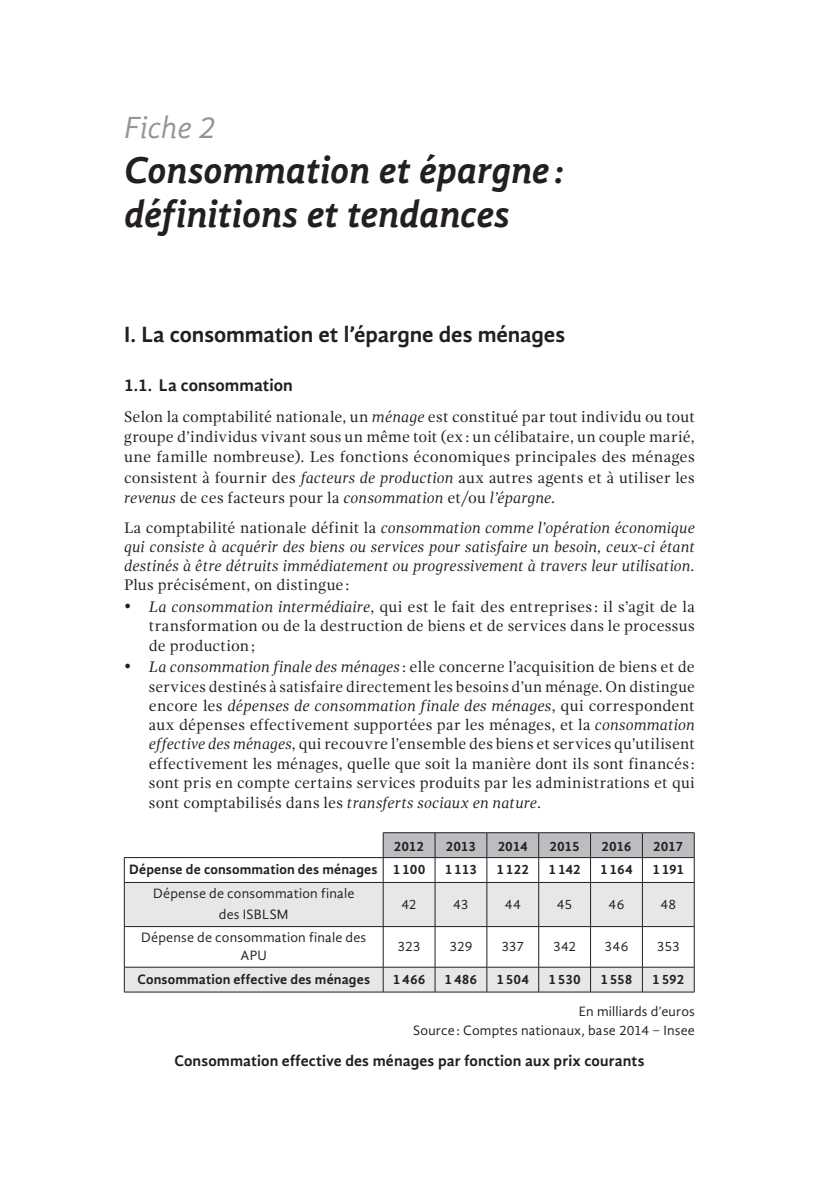
<style>
.page{position:relative;width:819px;height:1191px;background:#fff}
.page>*{position:absolute;margin:0;border:0;box-sizing:border-box;transform-origin:0 0}
.t1{font:italic 700 38.5px/44.4px "Gandhi Sans";letter-spacing:-.01em;color:#231f20}
.t2{font:italic 31.5px "Gandhi Sans";letter-spacing:-.01em;color:#939598}
.t3{font:700 22.75px "Gandhi Sans";letter-spacing:-.005em;color:#231f20}
.t4{font:700 17.5px "Gandhi Sans";letter-spacing:.005em;color:#231f20}
.t5{font:15.75px/19.2px "Gandhi Serif";letter-spacing:.015em;color:#231f20;text-align:justify}
.t6{font:italic 15.75px/19.2px "Gandhi Serif";letter-spacing:.005em;color:#231f20;text-align:justify}
.t7{font:700 15.75px "Gandhi Sans";letter-spacing:.01em;color:#231f20}
.t8{font:14px/21px "Gandhi Sans";letter-spacing:.015em;color:#231f20;text-align:center}
.t9{font:700 14px "Gandhi Sans";letter-spacing:.01em;color:#231f20}
.s1{font-style:italic}
.s2{font-style:normal}
</style>
<div class="page">
<svg style="left:125px;top:883px;width:569px;height:108px;fill:#e6e7e9"></svg>
<hr style="left:383px;top:882px;width:1px;height:44px;background:#231f20">
<hr style="left:434px;top:882px;width:1px;height:44px;background:#231f20">
<hr style="left:486px;top:882px;width:1px;height:44px;background:#231f20">
<hr style="left:538px;top:882px;width:1px;height:44px;background:#231f20">
<hr style="left:590px;top:882px;width:1px;height:44px;background:#231f20">
<hr style="left:642px;top:882px;width:1px;height:44px;background:#231f20">
<hr style="left:383px;top:926px;width:1px;height:41px;background:#231f20">
<hr style="left:434px;top:926px;width:1px;height:41px;background:#231f20">
<hr style="left:486px;top:926px;width:1px;height:41px;background:#231f20">
<hr style="left:538px;top:926px;width:1px;height:41px;background:#231f20">
<hr style="left:590px;top:926px;width:1px;height:41px;background:#231f20">
<hr style="left:642px;top:926px;width:1px;height:41px;background:#231f20">
<svg style="left:383px;top:968px;width:1px;height:23px"></svg>
<svg style="left:434px;top:968px;width:1px;height:23px"></svg>
<svg style="left:486px;top:968px;width:1px;height:23px"></svg>
<svg style="left:538px;top:968px;width:1px;height:23px"></svg>
<svg style="left:590px;top:968px;width:1px;height:23px"></svg>
<svg style="left:642px;top:968px;width:1px;height:23px"></svg>
<hr style="left:124px;top:857px;width:259px;height:1px;background:#231f20">
<svg style="left:124px;top:857px;width:1px;height:25px"></svg>
<hr style="left:124px;top:926px;width:1px;height:41px;background:#231f20">
<hr style="left:694px;top:926px;width:1px;height:41px;background:#231f20">
<svg style="left:383px;top:832px;width:312px;height:50px"></svg>
<hr style="left:383px;top:857px;width:52px;height:1px;background:#231f20">
<hr style="left:435px;top:857px;width:52px;height:1px;background:#231f20">
<hr style="left:487px;top:857px;width:51px;height:1px;background:#231f20">
<hr style="left:538px;top:857px;width:52px;height:1px;background:#231f20">
<hr style="left:590px;top:857px;width:52px;height:1px;background:#231f20">
<hr style="left:642px;top:857px;width:52px;height:1px;background:#231f20">
<hr style="left:124px;top:967px;width:259px;height:1px;background:#231f20">
<svg style="left:124px;top:967px;width:1px;height:24px"></svg>
<hr style="left:383px;top:967px;width:52px;height:1px;background:#231f20">
<hr style="left:435px;top:967px;width:52px;height:1px;background:#231f20">
<hr style="left:487px;top:967px;width:51px;height:1px;background:#231f20">
<hr style="left:538px;top:967px;width:52px;height:1px;background:#231f20">
<hr style="left:590px;top:967px;width:52px;height:1px;background:#231f20">
<hr style="left:642px;top:967px;width:52px;height:1px;background:#231f20">
<svg style="left:694px;top:967px;width:1px;height:24px"></svg>
<hr style="left:124px;top:991px;width:259px;height:1px;background:#231f20">
<hr style="left:383px;top:991px;width:52px;height:1px;background:#231f20">
<hr style="left:435px;top:991px;width:52px;height:1px;background:#231f20">
<hr style="left:487px;top:991px;width:51px;height:1px;background:#231f20">
<hr style="left:538px;top:991px;width:52px;height:1px;background:#231f20">
<hr style="left:590px;top:991px;width:52px;height:1px;background:#231f20">
<hr style="left:642px;top:991px;width:52px;height:1px;background:#231f20">
<hr style="left:124px;top:882px;width:259px;height:1px;background:#231f20">
<hr style="left:124px;top:882px;width:1px;height:44px;background:#231f20">
<hr style="left:383px;top:882px;width:52px;height:1px;background:#231f20">
<hr style="left:435px;top:882px;width:52px;height:1px;background:#231f20">
<hr style="left:487px;top:882px;width:51px;height:1px;background:#231f20">
<hr style="left:538px;top:882px;width:52px;height:1px;background:#231f20">
<hr style="left:590px;top:882px;width:52px;height:1px;background:#231f20">
<hr style="left:642px;top:882px;width:52px;height:1px;background:#231f20">
<hr style="left:694px;top:882px;width:1px;height:44px;background:#231f20">
<hr style="left:124px;top:926px;width:259px;height:1px;background:#231f20">
<hr style="left:383px;top:926px;width:52px;height:1px;background:#231f20">
<hr style="left:435px;top:926px;width:52px;height:1px;background:#231f20">
<hr style="left:487px;top:926px;width:51px;height:1px;background:#231f20">
<hr style="left:538px;top:926px;width:52px;height:1px;background:#231f20">
<hr style="left:590px;top:926px;width:52px;height:1px;background:#231f20">
<hr style="left:642px;top:926px;width:52px;height:1px;background:#231f20">
<h2 class="t2" style="left:124px;top:110px;width:93px">Fiche 2</h2>
<h1 class="t1" style="left:124px;top:147px;width:441px">Consommation et épargne : définitions et tendances</h1>
<h3 class="t3" style="left:124px;top:321px;width:442px">I. La consommation et l’épargne des ménages</h3>
<p class="t4" style="left:124px;top:375px;width:170px">1.1. La consommation</p>
<p class="t5" style="left:124px;top:406px;width:572px;line-height:20.5px">Selon la comptabilité nationale, un <span class="s1">ménage</span> est constitué par tout individu ou tout groupe d’individus vivant sous un même toit (ex: un célibataire, un couple marié, une famille nombreuse). Les fonctions économiques principales des ménages consistent à fournir des <span class="s1">facteurs de production</span> aux autres agents et à utiliser les <span class="s1">revenus</span> de ces facteurs pour la <span class="s1">consommation</span> et/ou <span class="s1">l’épargne.</span></p>
<p class="t6" style="left:124px;top:518px;width:572px"><span class="s2">La comptabilité nationale définit la</span> consommation comme l’opération économique qui consiste à acquérir des biens ou services pour satisfaire un besoin, ceux-ci étant destinés à être détruits immédiatement ou progressivement à travers leur utilisation.</p>
<p class="t5" style="left:124px;top:575px;width:227px">Plus précisément, on distingue:</p>
<p class="t5" style="left:149px;top:597px;width:547px;text-indent:-25px">• <span class="s1">La consommation intermédiaire</span>, qui est le fait des entreprises : il s’agit de la transformation ou de la destruction de biens et de services dans le processus de production;</p>
<p class="t5" style="left:149px;top:657px;width:547px;text-indent:-25px">• <span class="s1">La consommation finale des ménages</span> : elle concerne l’acquisition de biens et de services destinés à satisfaire directement les besoins d’un ménage. On distingue encore les <span class="s1">dépenses de consommation finale des ménages</span>, qui correspondent aux dépenses effectivement supportées par les ménages, et la <span class="s1">consommation effective des ménages</span>, qui recouvre l’ensemble des biens et services qu’utilisent effectivement les ménages, quelle que soit la manière dont ils sont financés : sont pris en compte certains services produits par les administrations et qui sont comptabilisés dans les <span class="s1">transferts sociaux en nature</span>.</p>
<p class="t9" style="left:394px;top:837px;width:32px">2012</p>
<p class="t9" style="left:446px;top:837px;width:32px">2013</p>
<p class="t9" style="left:497px;top:837px;width:32px">2014</p>
<p class="t9" style="left:549px;top:837px;width:32px">2015</p>
<p class="t9" style="left:601px;top:837px;width:32px">2016</p>
<p class="t9" style="left:653px;top:837px;width:32px">2017</p>
<p class="t9" style="left:129px;top:861px;width:297px">Dépense de consommation des ménages 1100</p>
<p class="t9" style="left:445px;top:861px;width:34px">1113</p>
<p class="t9" style="left:496px;top:861px;width:34px">1122</p>
<p class="t9" style="left:548px;top:861px;width:34px">1142</p>
<p class="t9" style="left:600px;top:861px;width:34px">1164</p>
<p class="t9" style="left:652px;top:861px;width:33px">1191</p>
<p class="t8" style="left:153px;top:883px;width:203px">Dépense de consommation finale des ISBLSM</p>
<p class="t8" style="left:401px;top:893px;width:17px">42</p>
<p class="t8" style="left:453px;top:893px;width:17px">43</p>
<p class="t8" style="left:504px;top:893px;width:17px">44</p>
<p class="t8" style="left:557px;top:893px;width:17px">45</p>
<p class="t8" style="left:608px;top:893px;width:17px">46</p>
<p class="t8" style="left:660px;top:893px;width:17px">48</p>
<p class="t8" style="left:141px;top:928px;width:227px;line-height:17.5px">Dépense de consommation finale des<br>APU</p>
<p class="t8" style="left:397px;top:935px;width:25px">323</p>
<p class="t8" style="left:449px;top:935px;width:25px">329</p>
<p class="t8" style="left:501px;top:935px;width:24px">337</p>
<p class="t8" style="left:553px;top:935px;width:25px">342</p>
<p class="t8" style="left:604px;top:935px;width:25px">346</p>
<p class="t8" style="left:656px;top:935px;width:24px">353</p>
<p class="t9" style="left:137px;top:971px;width:234px">Consommation effective des ménages</p>
<p class="t9" style="left:392px;top:971px;width:34px">1466</p>
<p class="t9" style="left:444px;top:971px;width:34px">1486</p>
<p class="t9" style="left:496px;top:971px;width:34px">1504</p>
<p class="t9" style="left:548px;top:971px;width:34px">1530</p>
<p class="t9" style="left:600px;top:971px;width:34px">1558</p>
<p class="t9" style="left:652px;top:971px;width:34px">1592</p>
<p class="t8" style="left:413px;top:1001px;width:283px;line-height:19.4px;text-align:right">En milliards d’euros<br>Source : Comptes nationaux, base 2014 − Insee</p>
<p class="t7" style="left:174px;top:1052px;width:471px">Consommation effective des ménages par fonction aux prix courants</p>
</div>
